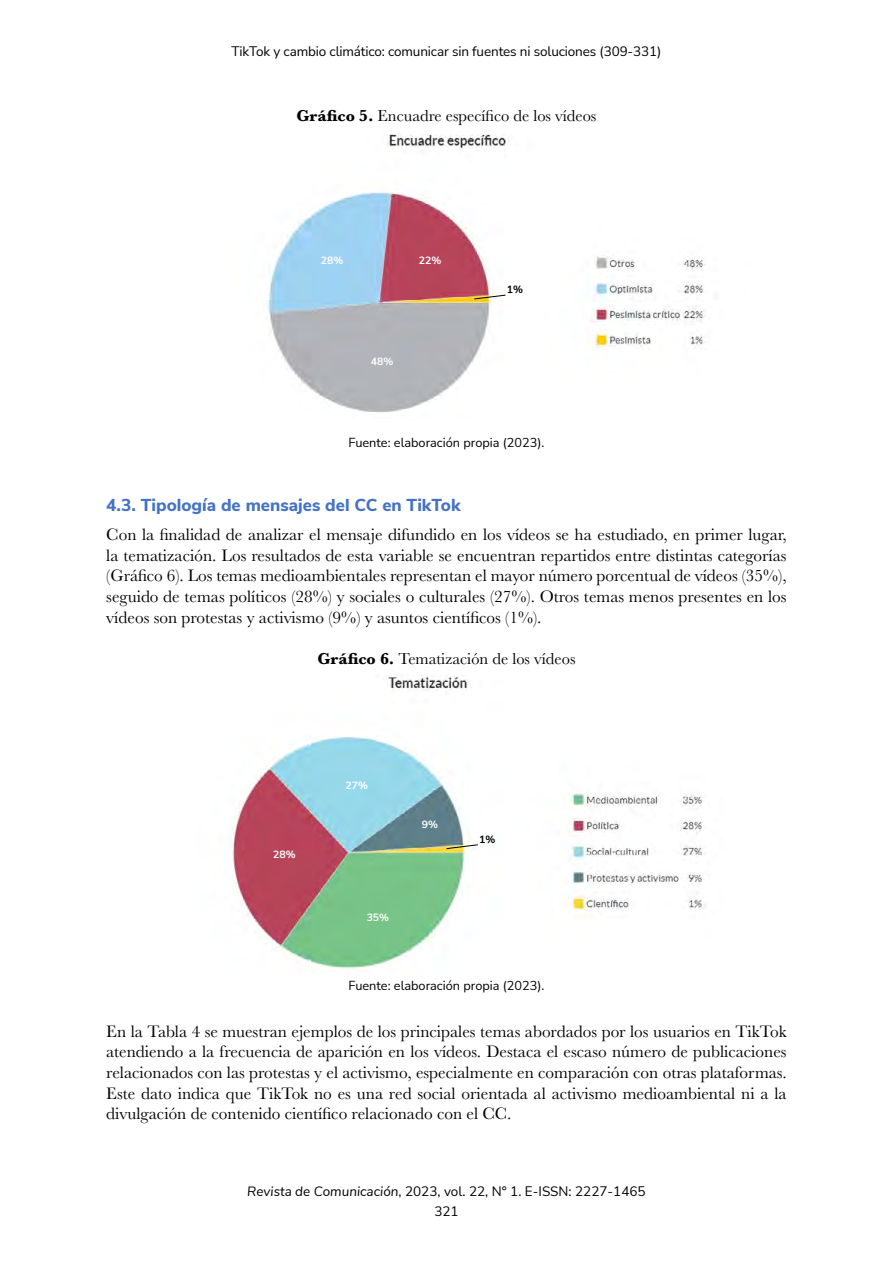
<style>
.page{position:relative;width:893px;height:1263px;background:#fff}
.page>*{position:absolute;margin:0;border:0;box-sizing:border-box;transform-origin:0 0}
.t1{font:17.25px/20.7px "Baskerville";color:#000;text-align:justify}
.t2{font:800 17.25px "Nunito Sans";color:#4472c4}
.t3{font:16.5px "Baskerville";color:#000}
.t4{font:13.5px/20.4px "Nunito Sans";letter-spacing:-.01em;color:#000;text-align:center}
.t5{font:12.75px "Nunito Sans";color:#000}
.t6{font:700 10.5px "Nunito Sans";color:#fff}
.t7{font:700 10.5px "Nunito Sans";color:#000}
.s1{font-weight:700}
.s2{font-style:italic}
</style>
<div class="page">
<img style="left:265px;top:134px;width:440px;height:279px">
<img style="left:230px;top:676px;width:476px;height:295px">
<svg style="left:474px;top:295px;width:32px;height:4px"></svg>
<svg style="left:446px;top:844px;width:32px;height:5px"></svg>
<p class="t4" style="left:232px;top:41px;width:431px">TikTok y cambio climático: comunicar sin fuentes ni soluciones (309-331)</p>
<p class="t3" style="left:296px;top:105px;width:301px"><span class="s1">Gráfico 5.</span> Encuadre específico de los vídeos</p>
<p class="t6" style="left:321px;top:252px;width:24px">28%</p>
<p class="t6" style="left:419px;top:252px;width:24px">22%</p>
<p class="t6" style="left:371px;top:353px;width:24px">48%</p>
<p class="t7" style="left:507px;top:282px;width:18px">1%</p>
<p class="t5" style="left:348px;top:434px;width:197px">Fuente: elaboración propia (2023).</p>
<p class="t2" style="left:106px;top:492px;width:356px">4.3. Tipología de mensajes del CC en TikTok</p>
<p class="t1" style="left:106px;top:524px;width:682px">Con la finalidad de analizar el mensaje difundido en los vídeos se ha estudiado, en primer lugar, la tematización. Los resultados de esta variable se encuentran repartidos entre distintas categorías (Gráfico 6). Los temas medioambientales representan el mayor número porcentual de vídeos (35%), seguido de temas políticos (28%) y sociales o culturales (27%). Otros temas menos presentes en los vídeos son protestas y activismo (9%) y asuntos científicos (1%).</p>
<p class="t3" style="left:317px;top:648px;width:260px"><span class="s1">Gráfico 6.</span> Tematización de los vídeos</p>
<p class="t6" style="left:273px;top:846px;width:24px">28%</p>
<p class="t6" style="left:345px;top:777px;width:24px">27%</p>
<p class="t6" style="left:422px;top:817px;width:18px">9%</p>
<p class="t6" style="left:367px;top:909px;width:24px">35%</p>
<p class="t7" style="left:479px;top:832px;width:18px">1%</p>
<p class="t5" style="left:348px;top:977px;width:197px">Fuente: elaboración propia (2023).</p>
<p class="t1" style="left:106px;top:1021px;width:682px">En la Tabla 4 se muestran ejemplos de los principales temas abordados por los usuarios en TikTok atendiendo a la frecuencia de aparición en los vídeos. Destaca el escaso número de publicaciones relacionados con las protestas y el activismo, especialmente en comparación con otras plataformas.<br>Este dato indica que TikTok no es una red social orientada al activismo medioambiental ni a la divulgación de contenido científico relacionado con el CC.</p>
<p class="t4" style="left:247px;top:1180px;width:400px"><span class="s2">Revista de Comunicación</span>, 2023, vol. 22, N° 1. E-ISSN: 2227-1465<br>321</p>
</div>
